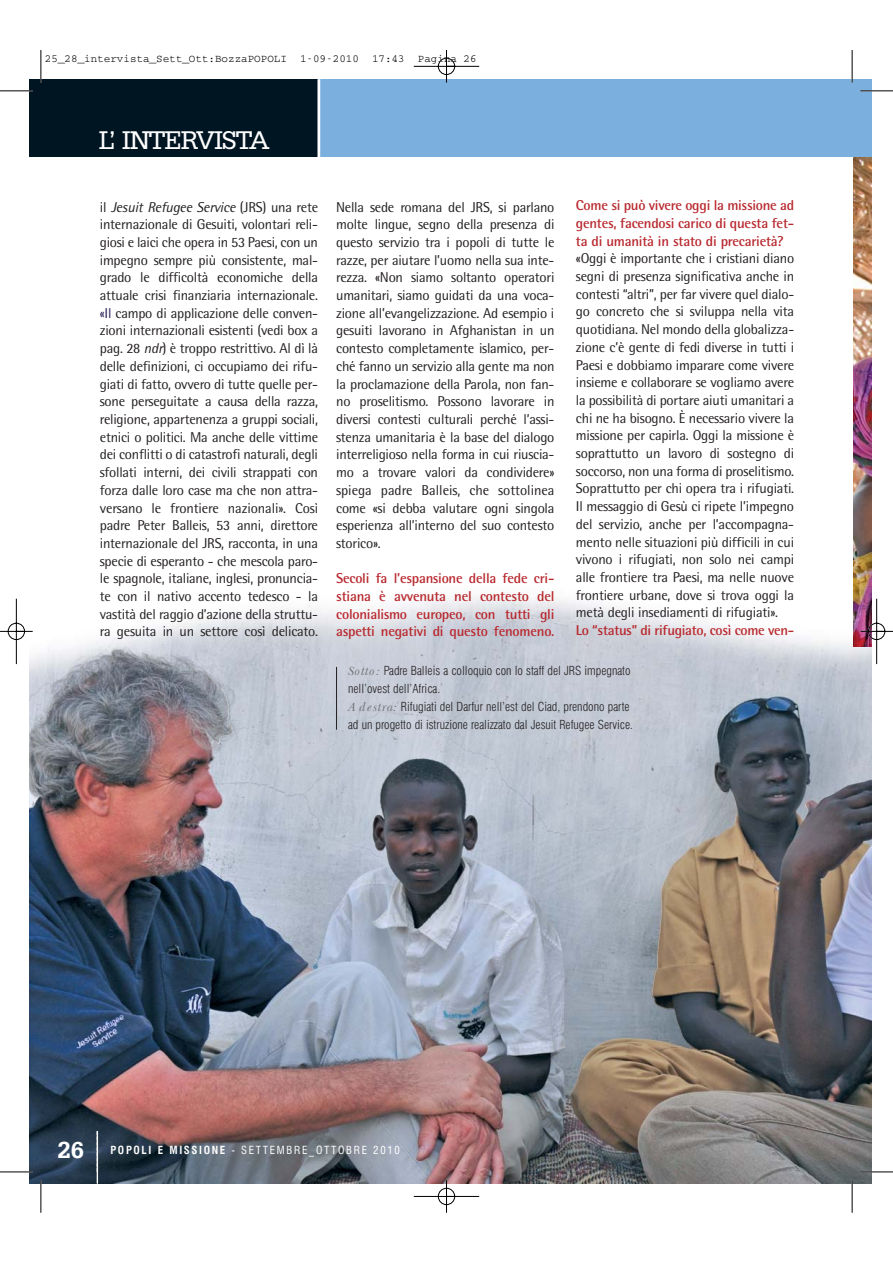
<style>
.page{position:relative;width:893px;height:1263px;background:#fff}
.page>*{position:absolute;margin:0;border:0;box-sizing:border-box;transform-origin:0 0}
.t1{font:27.3px "Serifa BT";letter-spacing:-.04em;color:#fff}
.t2{font:700 24.45px "Serifa BT";color:#fff}
.t3{font:14.25px/17.7px "Rotis Semi Sans";letter-spacing:-.02em;color:#231f20;text-align:justify}
.t4{font:700 14.25px/17.7px "Rotis Semi Sans";letter-spacing:-.015em;color:#b8292f;text-align:justify}
.t5{font:300 condensed 12.3px/17.7px "Swiss 721 BT";color:#231f20}
.t6{font:10.95px "Courier";color:#000}
.t7{font:condensed 10.95px "Swiss 721 BT";letter-spacing:.15em;color:#fff}
.s1{font-style:italic}
.s2{color:#2b1f58}
.s3{font-family:"Baskerville BT";font-weight:400;font-style:italic;font-stretch:normal;color:#6d6e70}
.s4{font-weight:700}
</style>
<div class="page">
<img style="left:0;top:50px;width:892px;height:1163px">
<p class="t6" style="left:45px;top:55px;width:433px">25_28_intervista_Sett_Ott:BozzaPOPOLI 1-09-2010 17:43 Pagina 26</p>
<h1 class="t1" style="left:99px;top:131px;width:172px">L’ INTERVISTA</h1>
<p class="t3" style="left:100px;top:199px;width:220px">il <span class="s1">Jesuit Refugee Service</span> (JRS) una rete internazionale di Gesuiti, volontari reli&shy;giosi e laici che opera in 53 Paesi, con un impegno sempre più consistente, mal&shy;grado le difficoltà economiche della attuale crisi finanziaria internazionale. <span class="s2">«Il</span> campo di applicazione delle conven&shy;zioni internazionali esistenti (vedi box a pag. 28 <span class="s1">ndr</span>) è troppo restrittivo. Al dì là delle definizioni, ci occupiamo dei rifu&shy;giati di fatto, ovvero di tutte quelle per&shy;sone perseguitate a causa della razza, religione, appartenenza a gruppi sociali, etnici o politici. Ma anche delle vittime dei conflitti o di catastrofi naturali, degli sfollati interni, dei civili strappati con forza dalle loro case ma che non attra&shy;versano le frontiere nazionali». Così padre Peter Balleis, 53 anni, direttore internazionale del JRS, racconta, in una specie di esperanto - che mescola paro&shy;le spagnole, italiane, inglesi, pronuncia&shy;te con il nativo accento tedesco - la vastità del raggio d’azione della struttu&shy;ra gesuita in un settore così delicato.</p>
<p class="t3" style="left:336px;top:199px;width:220px">Nella sede romana del JRS, si parlano molte lingue, segno della presenza di questo servizio tra i popoli di tutte le razze, per aiutare l’uomo nella sua inte&shy;rezza. «Non siamo soltanto operatori umanitari, siamo guidati da una voca&shy;zione all’evangelizzazione. Ad esempio i gesuiti lavorano in Afghanistan in un contesto completamente islamico, per&shy;ché fanno un servizio alla gente ma non la proclamazione della Parola, non fan&shy;no proselitismo. Possono lavorare in diversi contesti culturali perché l’assi&shy;stenza umanitaria è la base del dialogo interreligioso nella forma in cui riuscia&shy;mo a trovare valori da condividere» spiega padre Balleis, che sottolinea come «si debba valutare ogni singola esperienza all’interno del suo contesto storico».</p>
<p class="t4" style="left:336px;top:571px;width:220px">Secoli fa l’espansione della fede cri&shy;stiana è avvenuta nel contesto del colonialismo europeo, con tutti gli aspetti negativi di questo fenomeno.</p>
<p class="t4" style="left:576px;top:198px;width:220px">Come si può vivere oggi la missione ad gentes, facendosi carico di questa fet&shy;ta di umanità in stato di precarietà?</p>
<p class="t3" style="left:576px;top:251px;width:220px">«Oggi è importante che i cristiani diano segni di presenza significativa anche in contesti “altri”, per far vivere quel dialo&shy;go concreto che si sviluppa nella vita quotidiana. Nel mondo della globalizza&shy;zione c’è gente di fedi diverse in tutti i Paesi e dobbiamo imparare come vivere insieme e collaborare se vogliamo avere la possibilità di portare aiuti umanitari a chi ne ha bisogno. È necessario vivere la missione per capirla. Oggi la missione è soprattutto un lavoro di sostegno di soccorso, non una forma di proselitismo.<br>Soprattutto per chi opera tra i rifugiati.<br>Il messaggio di Gesù ci ripete l’impegno del servizio, anche per l’accompagna&shy;mento nelle situazioni più difficili in cui vivono i rifugiati, non solo nei campi alle frontiere tra Paesi, ma nelle nuove frontiere urbane, dove si trova oggi la metà degli insediamenti di rifugiati».</p>
<p class="t4" style="left:576px;top:623px;width:220px">Lo “status” di rifugiato, così come ven-</p>
<p class="t5" style="left:348px;top:663px;width:286px"><span class="s3">Sotto:</span> Padre Balleis a colloquio con lo staff del JRS impegnato nell’ovest dell’Africa.<br><span class="s3">A destra:</span> Rifugiati del Darfur nell’est del Ciad, prendono parte ad un progetto di istruzione realizzato dal Jesuit Refugee Service.</p>
<h2 class="t2" style="left:57px;top:1135px;width:28px">26</h2>
<p class="t7" style="left:110px;top:1146px;width:291px"><span class="s4">POPOLI E MISSIONE</span> - SETTEMBRE_OTTOBRE 2010</p>
</div>
